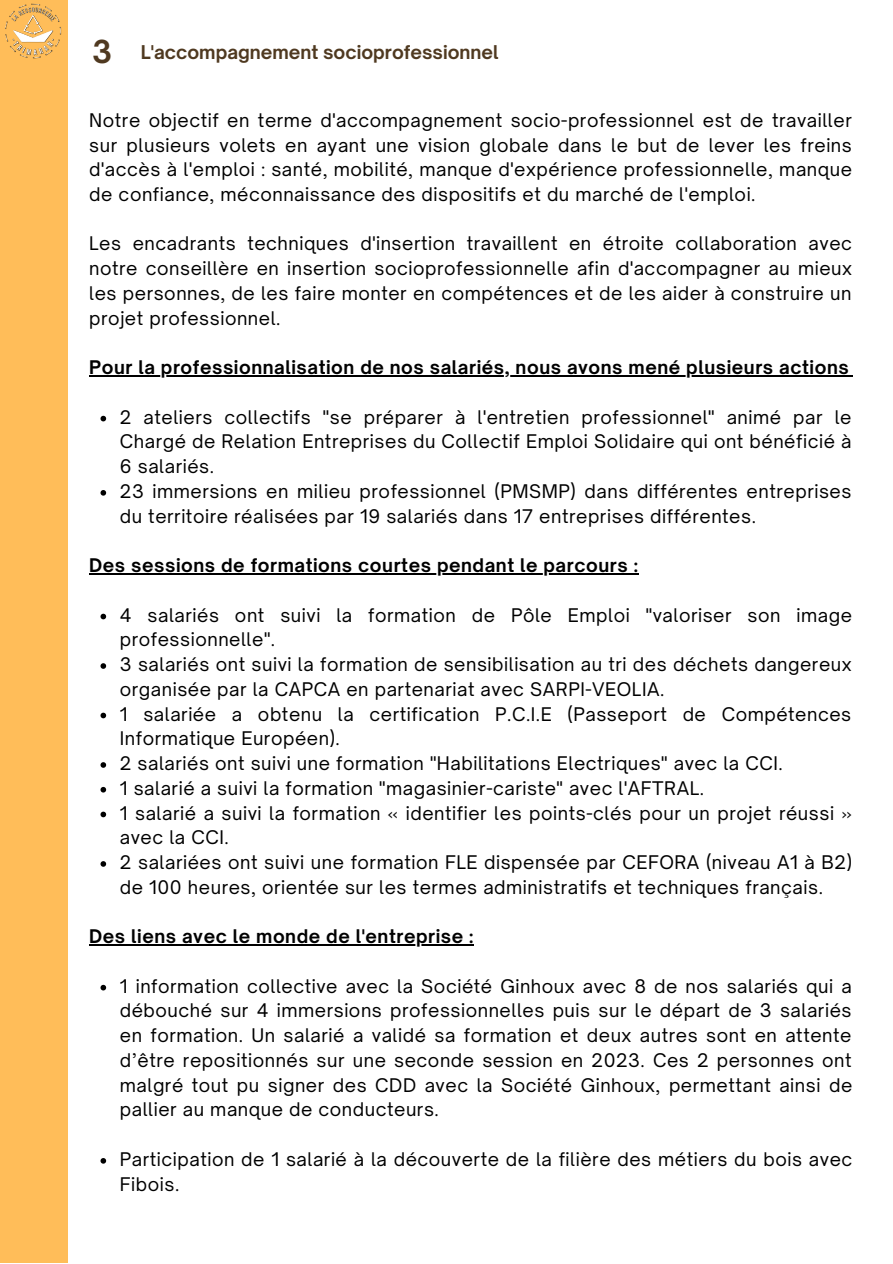
<style>
.page{position:relative;width:893px;height:1264px;background:#fff}
.page>*{position:absolute;margin:0;border:0;box-sizing:border-box;transform-origin:0 0}
.t1{font:700 30.3px "Open Sauce One";color:#4f3920}
.t2{font:700 18.15px "Open Sauce One";color:#4f3920}
.t3{font:18px/24.8px "Open Sauce One";letter-spacing:.03em;color:#000}
.t4{font:700 18px "Open Sauce One";letter-spacing:.03em;color:#000}
</style>
<div class="page">
<div style="left:0;top:0;width:67px;height:1262px;background:#ffbd59"></div>
<svg style="left:100px;top:416px;width:6px;height:5px"></svg>
<svg style="left:100px;top:490px;width:6px;height:5px"></svg>
<svg style="left:100px;top:613px;width:6px;height:6px"></svg>
<svg style="left:100px;top:663px;width:6px;height:6px"></svg>
<svg style="left:100px;top:712px;width:6px;height:6px"></svg>
<svg style="left:100px;top:762px;width:6px;height:5px"></svg>
<svg style="left:100px;top:787px;width:6px;height:5px"></svg>
<svg style="left:100px;top:811px;width:6px;height:6px"></svg>
<svg style="left:100px;top:861px;width:6px;height:5px"></svg>
<svg style="left:100px;top:984px;width:6px;height:6px"></svg>
<svg style="left:100px;top:1158px;width:6px;height:5px"></svg>
<hr style="left:89px;top:375px;width:760px;height:1px;background:#000">
<hr style="left:89px;top:573px;width:549px;height:1px;background:#000">
<hr style="left:89px;top:944px;width:385px;height:1px;background:#000">
<img style="left:5px;top:3px;width:57px;height:56px">
<p class="t1" style="left:92px;top:33px;width:22px">3</p>
<p class="t2" style="left:141px;top:40px;width:359px">L'accompagnement socioprofessionnel</p>
<p class="t3" style="left:89px;top:107px;width:764px;text-align:justify">Notre objectif en terme d'accompagnement socio-professionnel est de travailler sur plusieurs volets en ayant une vision globale dans le but de lever les freins d'accès à l'emploi : santé, mobilité, manque d'expérience professionnelle, manque de confiance, méconnaissance des dispositifs et du marché de l'emploi.</p>
<p class="t3" style="left:89px;top:231px;width:764px;text-align:justify">Les encadrants techniques d'insertion travaillent en étroite collaboration avec notre conseillère en insertion socioprofessionnelle afin d'accompagner au mieux les personnes, de les faire monter en compétences et de les aider à construire un projet professionnel.</p>
<p class="t4" style="left:89px;top:356px;width:761px">Pour la professionnalisation de nos salariés, nous avons mené plusieurs actions</p>
<p class="t3" style="left:120px;top:404px;width:733px;text-align:justify">2 ateliers collectifs "se préparer à l'entretien professionnel" animé par le Chargé de Relation Entreprises du Collectif Emploi Solidaire qui ont bénéficié à 6 salariés.</p>
<p class="t3" style="left:120px;top:478px;width:733px">23 immersions en milieu professionnel (PMSMP) dans différentes entreprises du territoire réalisées par 19 salariés dans 17 entreprises différentes.</p>
<p class="t4" style="left:89px;top:554px;width:550px">Des sessions de formations courtes pendant le parcours :</p>
<p class="t3" style="left:120px;top:602px;width:733px">4 salariés ont suivi la formation de Pôle Emploi "valoriser son image professionnelle".</p>
<p class="t3" style="left:120px;top:652px;width:733px">3 salariés ont suivi la formation de sensibilisation au tri des déchets dangereux organisée par la CAPCA en partenariat avec SARPI-VEOLIA.</p>
<p class="t3" style="left:120px;top:701px;width:733px">1 salariée a obtenu la certification P.C.I.E (Passeport de Compétences<br>Informatique Européen).</p>
<p class="t3" style="left:120px;top:750px;width:664px">2 salariés ont suivi une formation "Habilitations Electriques" avec la CCI.</p>
<p class="t3" style="left:120px;top:775px;width:585px">1 salarié a suivi la formation "magasinier-cariste" avec l'AFTRAL.</p>
<p class="t3" style="left:120px;top:800px;width:733px">1 salarié a suivi la formation « identifier les points-clés pour un projet réussi » avec la CCI.</p>
<p class="t3" style="left:120px;top:849px;width:733px">2 salariées ont suivi une formation FLE dispensée par CEFORA (niveau A1 à B2) de 100 heures, orientée sur les termes administratifs et techniques français.</p>
<p class="t4" style="left:89px;top:925px;width:386px">Des liens avec le monde de l'entreprise :</p>
<p class="t3" style="left:120px;top:973px;width:734px;text-align:justify">1 information collective avec la Société Ginhoux avec 8 de nos salariés qui a débouché sur 4 immersions professionnelles puis sur le départ de 3 salariés en formation. Un salarié a validé sa formation et deux autres sont en attente d’être repositionnés sur une seconde session en 2023. Ces 2 personnes ont malgré tout pu signer des CDD avec la Société Ginhoux, permettant ainsi de pallier au manque de conducteurs.</p>
<p class="t3" style="left:120px;top:1146px;width:734px">Participation de 1 salarié à la découverte de la filière des métiers du bois avec<br>Fibois.</p>
</div>
